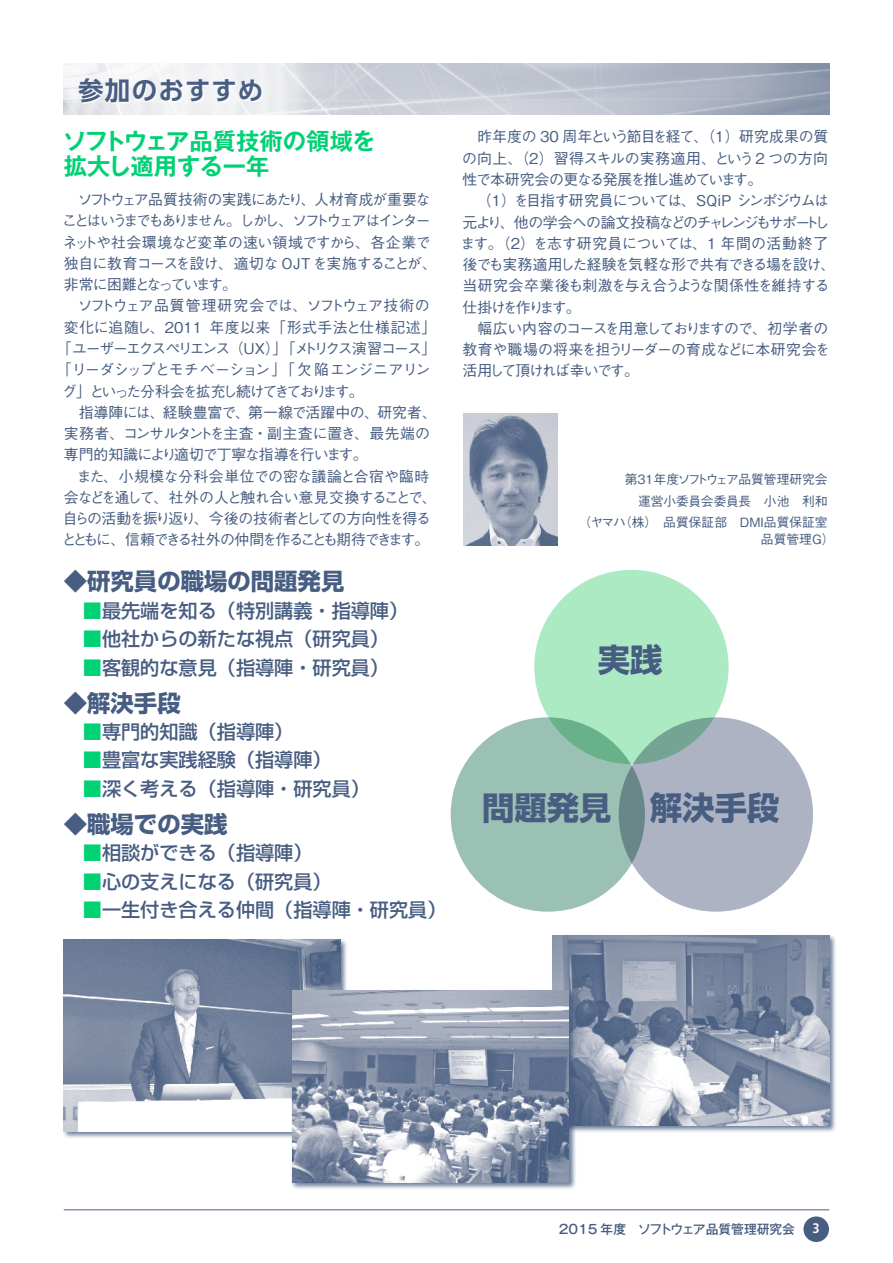
<style>
.page{position:relative;width:893px;height:1263px;background:#fff}
.page>*{position:absolute;margin:0;border:0;box-sizing:border-box;transform-origin:0 0}
.t1{font:700 32.25px "Shin Go Pro";color:#475d81}
.t2{font:700 25.5px "UD Shin Go Pro De";letter-spacing:.045em;color:#475d81}
.t3{font:700 23.4px "Shin Go Pro";color:#475d81}
.t4{font:700 23.4px/25.5px "Gothic MB101 Pro De";color:#00d175}
.t5{font:500 19.2px "Shin Go Pro";color:#475d81}
.t6{font:500 14.85px/21.3px "Gothic BBB Pro";letter-spacing:-.065em;color:#475d81;text-align:justify}
.t7{font:500 14.85px "Gothic BBB Pro";letter-spacing:-.12em;color:#475d81}
.t8{font:500 14.85px "Gothic BBB Pro";letter-spacing:-.16em;color:#475d81}
.t9{font:500 14.85px "Gothic BBB Pro";letter-spacing:-.03em;color:#475d81}
.t10{font:500 14.85px "Gothic BBB Pro";letter-spacing:-.1em;color:#475d81}
.t11{font:500 14.85px "Gothic BBB Pro";letter-spacing:-.02em;color:#475d81}
.t12{font:500 14.85px "Gothic BBB Pro";letter-spacing:-.04em;color:#475d81}
.t13{font:500 14.85px "Gothic BBB Pro";letter-spacing:.035em;color:#475d81}
.t14{font:500 14.85px "Gothic BBB Pro";letter-spacing:-.015em;color:#475d81}
.t15{font:500 14.85px "Gothic BBB Pro";color:#475d81}
.t16{font:500 14.85px "Gothic BBB Pro";letter-spacing:.01em;color:#475d81}
.t17{font:500 14.85px "Gothic BBB Pro";letter-spacing:-.145em;color:#475d81}
.t18{font:500 14.85px "Gothic BBB Pro";letter-spacing:-.14em;color:#475d81}
.t19{font:700 condensed 13.8px "Frutiger LT Std";color:#fff}
.t20{font:500 12.75px/21.3px "Gothic BBB Pro";color:#475d81;text-align:right}
.t21{font:500 12.75px "Gothic MB101 Pro";color:#475d81}
.s1{color:#00d175}
</style>
<div class="page">
<img style="left:64px;top:64px;width:765px;height:51px">
<img style="left:463px;top:414px;width:94px;height:131px">
<div style="left:62px;top:938px;width:286px;height:201px;background:#475d81;opacity:.8"></div>
<img style="left:64px;top:940px;width:276px;height:191px">
<div style="left:551px;top:934px;width:286px;height:199px;background:#475d81;opacity:.8"></div>
<img style="left:553px;top:935px;width:276px;height:190px">
<div style="left:534px;top:570px;width:195px;height:194px;background:#aceac3;border-radius:50%"></div>
<div style="left:451px;top:717px;width:194px;height:195px;background:#9bc1b4;border-radius:50%"></div>
<div style="left:619px;top:717px;width:194px;height:195px;background:#adb3c2;border-radius:50%"></div>
<div style="left:80px;top:79px;width:183px;height:25px;background:#f6f7f7"></div>
<div style="left:291px;top:989px;width:285px;height:201px;background:#475d81;opacity:.8"></div>
<img style="left:292px;top:991px;width:277px;height:191px">
<div style="left:803px;top:1216px;width:26px;height:26px;background:#475d81;border-radius:50%"></div>
<hr style="left:64px;top:1209px;width:765px;height:1px;background:#475d81">
<h2 class="t2" style="left:78px;top:69px;width:187px">参加のおすすめ</h2>
<h3 class="t4" style="left:63px;top:125px;width:314px">ソフトウェア品質技術の領域を拡大し適用する一年</h3>
<p class="t9" style="left:64px;top:188px;width:368px">　ソフトウェア品質技術の実践にあたり、人材育成が重要な</p>
<p class="t8" style="left:62px;top:209px;width:370px">ことはいうまでもありません。しかし、ソフトウェアはインター</p>
<p class="t11" style="left:63px;top:230px;width:369px">ネットや社会環境など変革の速い領域ですから、各企業で</p>
<p class="t6" style="left:64px;top:251px;width:375px">独自に教育コースを設け、適切な OJT を実施することが、</p>
<p class="t18" style="left:64px;top:273px;width:175px">非常に困難となっています。</p>
<p class="t12" style="left:64px;top:294px;width:367px">　ソフトウェア品質管理研究会では、ソフトウェア技術の</p>
<p class="t13" style="left:64px;top:315px;width:374px">変化に追随し、2011 年度以来「形式手法と仕様記述」</p>
<p class="t7" style="left:57px;top:336px;width:381px">「ユーザーエクスペリエンス（UX）」「メトリクス演習コース」</p>
<p class="t6" style="left:57px;top:357px;width:375px">「リーダシップとモチベーション」「欠陥エンジニアリン</p>
<p class="t17" style="left:62px;top:379px;width:303px">グ」といった分科会を拡充し続けてきております。</p>
<p class="t15" style="left:79px;top:400px;width:360px">指導陣には、経験豊富で、第一線で活躍中の、研究者、</p>
<p class="t14" style="left:64px;top:421px;width:368px">実務者、コンサルタントを主査・副主査に置き、最先端の</p>
<p class="t6" style="left:64px;top:442px;width:305px">専門的知識により適切で丁寧な指導を行います。</p>
<p class="t16" style="left:77px;top:464px;width:354px">また、小規模な分科会単位での密な議論と合宿や臨時</p>
<p class="t6" style="left:64px;top:485px;width:374px">会などを通して、社外の人と触れ合い意見交換することで、</p>
<p class="t10" style="left:63px;top:507px;width:370px">自らの活動を振り返り、今後の技術者としての方向性を得る</p>
<p class="t7" style="left:62px;top:528px;width:369px">とともに、信頼できる社外の仲間を作ることも期待できます。</p>
<h3 class="t3" style="left:64px;top:563px;width:282px">◆研究員の職場の問題発見</h3>
<p class="t5" style="left:83px;top:594px;width:327px"><span class="s1">■</span>最先端を知る（特別講義・指導陣）</p>
<p class="t5" style="left:83px;top:623px;width:308px"><span class="s1">■</span>他社からの新たな視点（研究員）</p>
<p class="t5" style="left:83px;top:652px;width:308px"><span class="s1">■</span>客観的な意見（指導陣・研究員）</p>
<h3 class="t3" style="left:64px;top:684px;width:118px">◆解決手段</h3>
<p class="t5" style="left:83px;top:716px;width:212px"><span class="s1">■</span>専門的知識（指導陣）</p>
<p class="t5" style="left:83px;top:744px;width:250px"><span class="s1">■</span>豊富な実践経験（指導陣）</p>
<p class="t5" style="left:83px;top:773px;width:289px"><span class="s1">■</span>深く考える（指導陣・研究員）</p>
<h3 class="t3" style="left:64px;top:805px;width:165px">◆職場での実践</h3>
<p class="t5" style="left:83px;top:837px;width:231px"><span class="s1">■</span>相談ができる（指導陣）</p>
<p class="t5" style="left:83px;top:865px;width:250px"><span class="s1">■</span>心の支えになる（研究員）</p>
<p class="t5" style="left:83px;top:894px;width:365px"><span class="s1">■</span>一生付き合える仲間（指導陣・研究員）</p>
<p class="t6" style="left:462px;top:124px;width:368px;text-indent:15px">昨年度の 30 周年という節目を経て、（1）研究成果の質の向上、（2）習得スキルの実務適用、という2 つの方向性で本研究会の更なる発展を推し進めています。</p>
<p class="t6" style="left:461px;top:188px;width:376px;text-align:left;text-indent:16px">（1）を目指す研究員については、SQiP シンポジウムは元より、他の学会への論文投稿などのチャレンジもサポートします。（2）を志す研究員については、1 年間の活動終了後でも実務適用した経験を気軽な形で共有できる場を設け、当研究会卒業後も刺激を与え合うような関係性を維持する仕掛けを作ります。</p>
<p class="t6" style="left:462px;top:316px;width:369px;text-indent:15px">幅広い内容のコースを用意しておりますので、初学者の教育や職場の将来を担うリーダーの育成などに本研究会を活用して頂ければ幸いです。</p>
<p class="t20" style="left:578px;top:467px;width:251px">第31年度ソフトウェア品質管理研究会<br>運営小委員会委員長　小池　利和<br>（ヤマハ（株）　品質保証部　DMI品質保証室</p>
<p class="t20" style="left:761px;top:527px;width:75px">品質管理G）</p>
<h1 class="t1" style="left:598px;top:635px;width:66px">実践</h1>
<h1 class="t1" style="left:482px;top:782px;width:299px">問題発見 解決手段</h1>
<p class="t21" style="left:559px;top:1218px;width:238px">2015 年度　ソフトウェア品質管理研究会</p>
<p class="t19" style="left:813px;top:1220px;width:9px">3</p>
</div>
